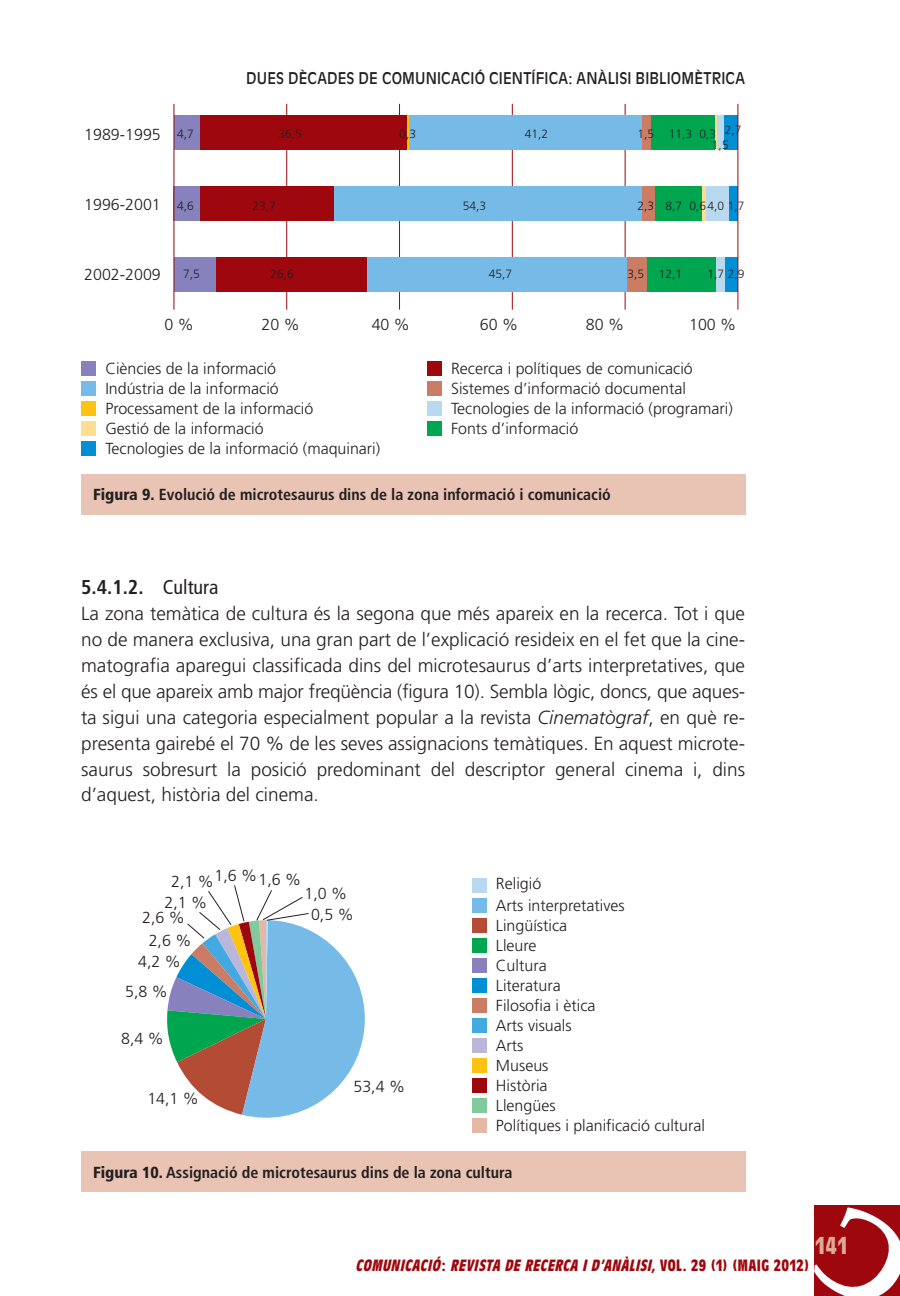
<style>
.page{position:relative;width:900px;height:1296px;background:#fff}
.page>*{position:absolute;margin:0;border:0;box-sizing:border-box;transform-origin:0 0}
.t1{font:700 condensed 24px "Antique Olive";color:#dea995}
.t2{font:700 condensed 20px "Frutiger";color:#231f20}
.t3{font:300 19px/26px "Frutiger";color:#231f20;text-align:justify}
.t4{font:300 16px/20px "Frutiger";color:#231f20}
.t5{font:700 condensed 16px "Frutiger";color:#231f20}
.t6{font:16px "Antique Olive";letter-spacing:.015em;color:#231f20;scale:.9 1}
.t7{font:italic 700 condensed 16px "Antique Olive";letter-spacing:.045em;color:#9d070d}
.t8{font:700 condensed 16px "Antique Olive";color:#9d070d}
.t9{font:300 12px "Frutiger";color:#231f20}
.s1{font-weight:900}
.s2{font-weight:400}
.s3{font-style:italic}
.s4{font-style:normal}
</style>
<div class="page">
<div style="left:81px;top:474px;width:663px;height:41px;background:#e9c3b3"></div>
<hr style="left:286px;top:104px;width:1px;height:206px;background:#9d070d">
<hr style="left:399px;top:104px;width:1px;height:206px;background:#9d070d">
<hr style="left:511px;top:104px;width:1px;height:206px;background:#9d070d">
<hr style="left:624px;top:104px;width:1px;height:206px;background:#9d070d">
<div style="left:174px;top:116px;width:27px;height:34px;background:#8781bd"></div>
<div style="left:200px;top:116px;width:207px;height:34px;background:#9d070d"></div>
<hr style="left:407px;top:116px;width:2px;height:34px;background:#fec210">
<div style="left:409px;top:116px;width:233px;height:34px;background:#76bae7"></div>
<div style="left:642px;top:116px;width:8px;height:34px;background:#cb7c64"></div>
<div style="left:650px;top:116px;width:64px;height:34px;background:#00a54f"></div>
<div style="left:716px;top:116px;width:8px;height:34px;background:#b9d9f1"></div>
<hr style="left:714px;top:116px;width:2px;height:34px;background:#ffdd91">
<div style="left:724px;top:116px;width:13px;height:34px;background:#008fd5"></div>
<div style="left:174px;top:187px;width:27px;height:34px;background:#8781bd"></div>
<div style="left:200px;top:187px;width:135px;height:34px;background:#9d070d"></div>
<div style="left:652px;top:187px;width:50px;height:34px;background:#00a54f"></div>
<div style="left:641px;top:187px;width:13px;height:34px;background:#cb7c64"></div>
<hr style="left:702px;top:187px;width:4px;height:34px;background:#ffdd91">
<div style="left:334px;top:187px;width:308px;height:34px;background:#76bae7"></div>
<div style="left:728px;top:187px;width:9px;height:34px;background:#008fd5"></div>
<div style="left:705px;top:187px;width:23px;height:34px;background:#b9d9f1"></div>
<div style="left:174px;top:258px;width:42px;height:34px;background:#8781bd"></div>
<div style="left:216px;top:258px;width:153px;height:34px;background:#9d070d"></div>
<div style="left:367px;top:258px;width:260px;height:34px;background:#76bae7"></div>
<div style="left:715px;top:258px;width:10px;height:34px;background:#b9d9f1"></div>
<div style="left:627px;top:258px;width:20px;height:34px;background:#cb7c64"></div>
<div style="left:647px;top:258px;width:68px;height:34px;background:#00a54f"></div>
<div style="left:725px;top:258px;width:12px;height:34px;background:#008fd5"></div>
<div style="left:82px;top:381px;width:14px;height:14px;background:#76bae7"></div>
<div style="left:427px;top:361px;width:14px;height:14px;background:#9d070d"></div>
<div style="left:427px;top:421px;width:14px;height:14px;background:#00a54f"></div>
<div style="left:82px;top:361px;width:14px;height:14px;background:#8781bd"></div>
<div style="left:427px;top:381px;width:14px;height:14px;background:#cb7c64"></div>
<div style="left:427px;top:401px;width:14px;height:14px;background:#b9d9f1"></div>
<div style="left:82px;top:401px;width:14px;height:14px;background:#fec210"></div>
<div style="left:82px;top:421px;width:14px;height:14px;background:#ffdd91"></div>
<div style="left:82px;top:441px;width:14px;height:14px;background:#008fd5"></div>
<hr style="left:173px;top:104px;width:1px;height:206px;background:#9d070d">
<hr style="left:737px;top:104px;width:1px;height:206px;background:#9d070d">
<div style="left:81px;top:1151px;width:663px;height:41px;background:#e9c3b3"></div>
<div style="left:472px;top:878px;width:14px;height:15px;background:#b9d9f1"></div>
<div style="left:472px;top:898px;width:14px;height:15px;background:#76bae7"></div>
<div style="left:472px;top:918px;width:14px;height:15px;background:#b44b34"></div>
<div style="left:472px;top:938px;width:14px;height:15px;background:#00a54f"></div>
<div style="left:472px;top:958px;width:14px;height:15px;background:#8781bd"></div>
<div style="left:472px;top:978px;width:14px;height:15px;background:#008fd5"></div>
<div style="left:472px;top:998px;width:14px;height:15px;background:#cb7c64"></div>
<div style="left:472px;top:1018px;width:14px;height:15px;background:#42aae0"></div>
<div style="left:472px;top:1038px;width:14px;height:15px;background:#bbb7da"></div>
<div style="left:472px;top:1058px;width:14px;height:15px;background:#fec210"></div>
<div style="left:472px;top:1078px;width:14px;height:15px;background:#9d070d"></div>
<div style="left:472px;top:1098px;width:14px;height:15px;background:#80ca9c"></div>
<div style="left:472px;top:1118px;width:14px;height:15px;background:#e5b7a5"></div>
<svg style="left:167px;top:885px;width:198px;height:233px"></svg>
<div style="left:814px;top:1205px;width:86px;height:91px;background:#9d070d"></div>
<p class="t4" style="left:84px;top:125px;width:78px">1989-1995</p>
<p class="t6" style="left:246px;top:69px;width:555px">DUES DÈCADES DE COM UNICACIÓ CIENTÍFICA: ANÀLISI BIBLIOM ÈTRICA</p>
<p class="t9" style="left:177px;top:127px;width:18px">4,7</p>
<p class="t9" style="left:278px;top:127px;width:25px">36,5</p>
<p class="t9" style="left:399px;top:127px;width:18px">0,3</p>
<p class="t9" style="left:524px;top:127px;width:25px">41,2</p>
<p class="t9" style="left:637px;top:127px;width:18px">1,5</p>
<p class="t9" style="left:724px;top:123px;width:18px">2,7</p>
<p class="t9" style="left:668px;top:127px;width:49px">11,3 0,3</p>
<p class="t9" style="left:711px;top:138px;width:18px">1,5</p>
<p class="t4" style="left:84px;top:195px;width:78px">1996-2001</p>
<p class="t9" style="left:177px;top:199px;width:18px">4,6</p>
<p class="t9" style="left:252px;top:199px;width:25px">23,7</p>
<p class="t9" style="left:462px;top:199px;width:25px">54,3</p>
<p class="t9" style="left:637px;top:199px;width:108px">2,3 8,7 0,64,0 1,7</p>
<p class="t4" style="left:84px;top:265px;width:78px">2002-2009</p>
<p class="t9" style="left:183px;top:267px;width:18px">7,5</p>
<p class="t9" style="left:270px;top:267px;width:25px">26,6</p>
<p class="t9" style="left:488px;top:267px;width:25px">45,7</p>
<p class="t9" style="left:627px;top:267px;width:56px">3,5 12,1</p>
<p class="t9" style="left:707px;top:267px;width:38px">1,7 2,9</p>
<p class="t4" style="left:164px;top:315px;width:31px">0 %</p>
<p class="t4" style="left:261px;top:315px;width:40px">20 %</p>
<p class="t4" style="left:371px;top:315px;width:40px">40 %</p>
<p class="t4" style="left:479px;top:315px;width:40px">60 %</p>
<p class="t4" style="left:585px;top:315px;width:40px">80 %</p>
<p class="t4" style="left:688px;top:315px;width:49px">100 %</p>
<p class="t4" style="left:105px;top:358px;width:172px">Ciències de la informació</p>
<p class="t4" style="left:105px;top:378px;width:175px">Indústria de la informació</p>
<p class="t4" style="left:451px;top:358px;width:243px">Recerca i polítiques de comunicació</p>
<p class="t4" style="left:451px;top:378px;width:236px">Sistemes d’informació documental</p>
<p class="t4" style="left:105px;top:398px;width:209px">Processament de la informació</p>
<p class="t4" style="left:451px;top:398px;width:283px">Tecnologies de la informació (programari)</p>
<p class="t4" style="left:105px;top:418px;width:276px">Gestió de la informació<br>Tecnologies de la informació (maquinari)</p>
<p class="t4" style="left:451px;top:418px;width:129px">Fonts d’informació</p>
<p class="t5" style="left:93px;top:485px;width:519px"><span class="s1">Figura 9.</span> Evolució de microtesaurus dins de la zona informació i comunicació</p>
<p class="t2" style="left:81px;top:575px;width:139px">5.4.1.2. <span class="s2">Cultura</span></p>
<p class="t3" style="left:81px;top:600px;width:665px">La zona temàtica de cultura és la segona que més apareix en la recerca. Tot i que no de manera exclusiva, una gran part de l’explicació resideix en el fet que la cine&shy;matografia aparegui classificada dins del microtesaurus d’arts interpretatives, que és el que apareix amb major freqüència (figura 10). Sembla lògic, doncs, que aques&shy;ta sigui una categoria especialment popular a la revista <span class="s3">Cinematògraf</span>, en què re&shy;presenta gairebé el 70 % de les seves assignacions temàtiques. En aquest microte&shy;saurus sobresurt la posició predominant del descriptor general cinema i, dins d’aquest, història del cinema.</p>
<p class="t4" style="left:214px;top:868px;width:88px">1,6 %1,6 %</p>
<p class="t4" style="left:495px;top:873px;width:47px">Religió</p>
<p class="t4" style="left:171px;top:871px;width:44px">2,1 %</p>
<p class="t4" style="left:304px;top:883px;width:51px;line-height:21.2px;text-align:center">1,0 %<br>0,5 %</p>
<p class="t4" style="left:164px;top:892px;width:44px">2,1 %</p>
<p class="t4" style="left:495px;top:895px;width:210px">Arts interpretatives<br>Lingüística<br>Lleure<br>Cultura<br>Literatura<br>Filosofia i ètica<br>Arts visuals<br>Arts<br>Museus<br>Història<br>Llengües<br>Polítiques i planificació cultural</p>
<p class="t4" style="left:142px;top:908px;width:44px">2,6 %</p>
<p class="t4" style="left:138px;top:952px;width:44px">4,2 %</p>
<p class="t4" style="left:149px;top:930px;width:44px">2,6 %</p>
<p class="t4" style="left:125px;top:982px;width:44px">5,8 %</p>
<p class="t4" style="left:121px;top:1029px;width:44px">8,4 %</p>
<p class="t4" style="left:353px;top:1076px;width:53px">53,4 %</p>
<p class="t4" style="left:147px;top:1088px;width:53px">14,1 %</p>
<p class="t5" style="left:93px;top:1162px;width:420px"><span class="s1">Figura 10.</span> Assignació de microtesaurus dins de la zona cultura</p>
<p class="t1" style="left:815px;top:1232px;width:33px">141</p>
<p class="t7" style="left:355px;top:1257px;width:391px">COMUNICACIÓ<span class="s4">:</span> REVISTA DE RECERCA I D’ANÀLISI, <span class="s4">V O L . 2 9 ( 1 ) ( maig</span></p>
<p class="t8" style="left:773px;top:1257px;width:37px">2012)</p>
</div>
